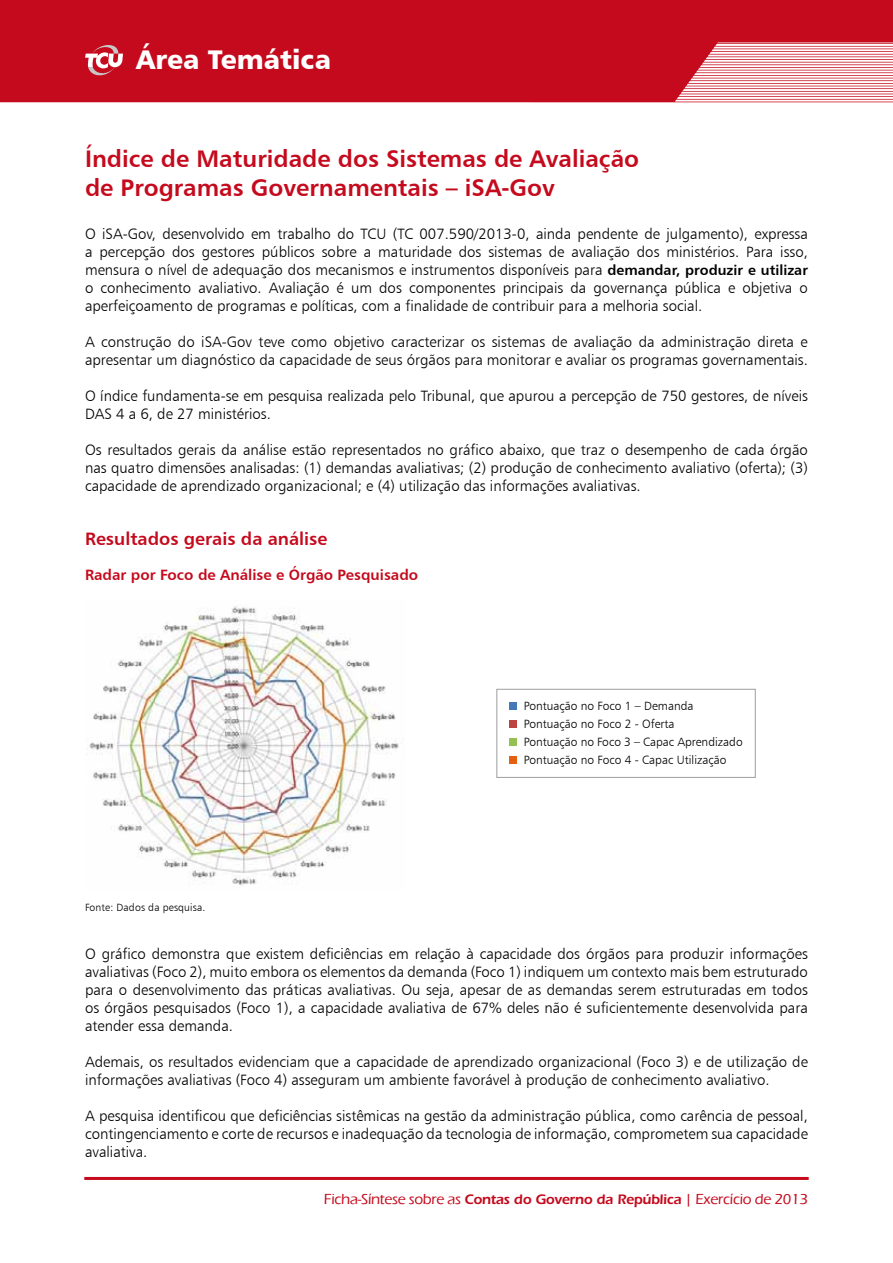
<style>
.page{position:relative;width:893px;height:1263px;background:#fff}
.page>*{position:absolute;margin:0;border:0;box-sizing:border-box;transform-origin:0 0}
.t1{font:27px "Humanist 777 BT Black B";color:#fff}
.t2{font:24px/28.8px "Humanist 777 BT Bold B";color:#c50a1d}
.t3{font:18px "Humanist 777 BT Bold B";color:#c50a1d}
.t4{font:15px/18px "Humanist 777 BT Light B";color:#000;text-align:justify}
.t5{font:500 15px "Eras ITC";letter-spacing:-.02em;color:#c50a1d}
.t6{font:15px "Humanist 777 BT Bold B";color:#c50a1d}
.t7{font:12px/18px "Humanist 777 BT Light B";color:#000}
.t8{font:10.5px "Humanist 777 BT Light B";letter-spacing:.01em;color:#000}
.s1{font-family:"Humanist 777 BT Bold B";font-size:14.25px}
.s2{font-family:"ITC Eras Std";font-weight:600;font-size:14.25px}
</style>
<div class="page">
<svg style="left:0;top:0;width:893px;height:102px;fill:#c50a1d"></svg>
<svg style="left:85px;top:42px;width:38px;height:36px"></svg>
<div style="left:84px;top:1177px;width:725px;height:3px;border:2px solid #c50a1d"></div>
<img style="left:89px;top:606px;width:310px;height:279px">
<div style="left:496px;top:689px;width:260px;height:89px;border:1px solid #9c9e9f"></div>
<div style="left:510px;top:702px;width:7px;height:7px;background:#4478b7"></div>
<div style="left:510px;top:720px;width:7px;height:8px;background:#bb4440"></div>
<div style="left:510px;top:738px;width:7px;height:8px;background:#95c154"></div>
<div style="left:509px;top:756px;width:8px;height:7px;background:#e46111"></div>
<h1 class="t1" style="left:136px;top:42px;width:196px">Área Temática</h1>
<h2 class="t2" style="left:85px;top:144px;width:556px">Índice de Maturidade dos Sistemas de Avaliação de Programas Governamentais – iSA-Gov</h2>
<p class="t4" style="left:85px;top:224px;width:724px">O iSA-Gov, desenvolvido em trabalho do TCU (TC 007.590/2013-0, ainda pendente de julgamento), expressa a percepção dos gestores públicos sobre a maturidade dos sistemas de avaliação dos ministérios. Para isso, mensura o nível de adequação dos mecanismos e instrumentos disponíveis para <span class="s1">demandar, produzir e utilizar </span>o conhecimento avaliativo. Avaliação é um dos componentes principais da governança pública e objetiva o aperfeiçoamento de programas e políticas, com a finalidade de contribuir para a melhoria social.</p>
<p class="t4" style="left:85px;top:332px;width:724px">A construção do iSA-Gov teve como objetivo caracterizar os sistemas de avaliação da administração direta e apresentar um diagnóstico da capacidade de seus órgãos para monitorar e avaliar os programas governamentais.</p>
<p class="t4" style="left:85px;top:386px;width:724px">O índice fundamenta-se em pesquisa realizada pelo Tribunal, que apurou a percepção de 750 gestores, de níveis<br>DAS 4 a 6, de 27 ministérios.</p>
<p class="t4" style="left:85px;top:440px;width:724px">Os resultados gerais da análise estão representados no gráfico abaixo, que traz o desempenho de cada órgão nas quatro dimensões analisadas: (1) demandas avaliativas; (2) produção de conhecimento avaliativo (oferta); (3) capacidade de aprendizado organizacional; e (4) utilização das informações avaliativas.</p>
<p class="t3" style="left:85px;top:527px;width:244px">Resultados gerais da análise</p>
<p class="t6" style="left:85px;top:565px;width:335px">Radar por Foco de Análise e órgão pesquisado</p>
<p class="t7" style="left:524px;top:696px;width:220px">Pontuação no Foco 1 – Demanda Pontuação no Foco 2 - Oferta<br>Pontuação no Foco 3 – Capac Aprendizado Pontuação no Foco 4 - Capac Utilização</p>
<p class="t8" style="left:85px;top:901px;width:122px">Fonte: Dados da pesquisa.</p>
<p class="t4" style="left:85px;top:944px;width:724px">O gráfico demonstra que existem deficiências em relação à capacidade dos órgãos para produzir informações avaliativas (Foco 2), muito embora os elementos da demanda (Foco 1) indiquem um contexto mais bem estruturado para o desenvolvimento das práticas avaliativas. Ou seja, apesar de as demandas serem estruturadas em todos os órgãos pesquisados (Foco 1), a capacidade avaliativa de 67% deles não é suficientemente desenvolvida para atender essa demanda.</p>
<p class="t4" style="left:85px;top:1052px;width:724px">Ademais, os resultados evidenciam que a capacidade de aprendizado organizacional (Foco 3) e de utilização de informações avaliativas (Foco 4) asseguram um ambiente favorável à produção de conhecimento avaliativo.</p>
<p class="t4" style="left:85px;top:1106px;width:724px">A pesquisa identificou que deficiências sistêmicas na gestão da administração pública, como carência de pessoal, contingenciamento e corte de recursos e inadequação da tecnologia de informação, comprometem sua capacidade avaliativa.</p>
<p class="t5" style="left:324px;top:1190px;width:486px">Ficha-Síntese sobre as <span class="s2">Contas do Governo da República</span> | Exercício de 2013</p>
</div>
